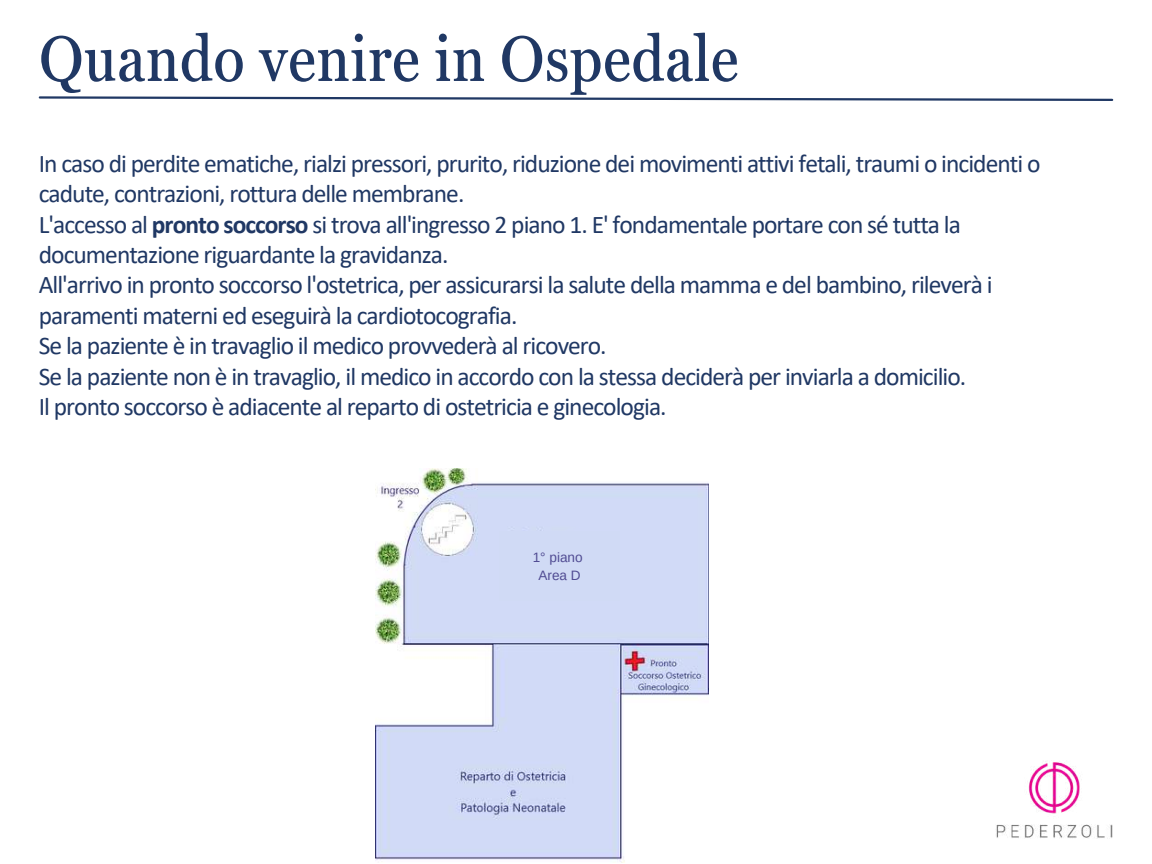
<style>
.page{position:relative;width:1152px;height:864px;background:#fff}
.page>*{position:absolute;margin:0;border:0;box-sizing:border-box;transform-origin:0 0}
.t1{font:condensed 64.05px "Georgia Pro";color:#203864}
.t2{font:25.5px/30.3px "Calibri";letter-spacing:-.04em;color:#203864}
.t3{font:13.65px/18px "Arimo";color:#514c93;text-align:center}
.s1{font-weight:700}
</style>
<div class="page">
<svg style="left:38px;top:96px;width:1076px;height:5px"></svg>
<img style="left:996px;top:761px;width:116px;height:77px">
<img style="left:376px;top:469px;width:333px;height:393px">
<div style="left:500px;top:531px;width:120px;height:70px;background:#d0daf5"></div>
<h1 class="t1" style="left:39px;top:22px;width:702px">Quando venire in Ospedale</h1>
<p class="t2" style="left:39px;top:150px;width:1003px">In caso di perdite ematiche, rialzi pressori, prurito, riduzione dei movimenti attivi fetali, traumi o incidenti o cadute, contrazioni, rottura delle membrane.<br>L'accesso al <span class="s1">pronto soccorso</span> si trova all'ingresso 2 piano 1. E' fondamentale portare con sé tutta la documentazione riguardante la gravidanza.<br>All'arrivo in pronto soccorso l'ostetrica, per assicurarsi la salute della mamma e del bambino, rileverà i paramenti materni ed eseguirà la cardiotocografia.<br>Se la paziente è in travaglio il medico provvederà al ricovero.<br>Se la paziente non è in travaglio, il medico in accordo con la stessa deciderà per inviarla a domicilio.<br>Il pronto soccorso è adiacente al reparto di ostetricia e ginecologia.</p>
<p class="t3" style="left:533px;top:548px;width:52px">1° piano<br>Area D</p>
</div>
